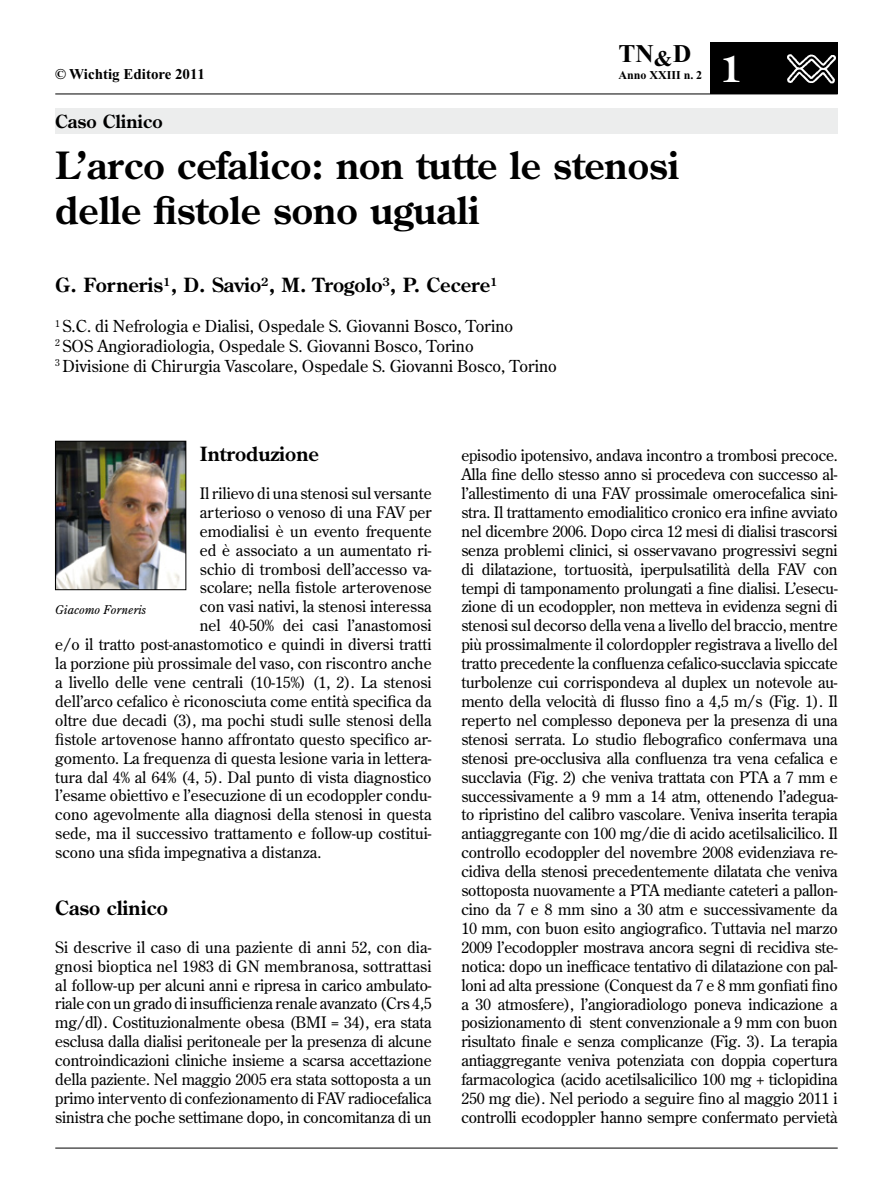
<style>
.page{position:relative;width:893px;height:1191px;background:#fff}
.page>*{position:absolute;margin:0;border:0;box-sizing:border-box;transform-origin:0 0}
.t1{font:700 37.5px/45px "Century Old Style";color:#000}
.t2{font:700 36px "Century Old Style";color:#fff}
.t3{font:700 25.5px "Times New Roman";color:#000}
.t4{font:700 19.5px "Century Old Style";color:#000}
.t5{font:700 18px "Century Old Style";color:#000}
.t6{font:16.5px/19.8px "Century Old Style";color:#000}
.t7{font:15.75px/18.9px "Century Old Style";color:#000;text-align:justify}
.t8{font:700 15px "Times New Roman";color:#000}
.t9{font:italic 12px "Century Old Style";color:#000}
.t10{font:700 12px "Times New Roman";color:#000}
</style>
<div class="page">
<hr style="left:55px;top:1147px;width:783px;height:1px;background:#000">
<hr style="left:55px;top:94px;width:783px;height:1px;background:#000">
<div style="left:710px;top:43px;width:128px;height:51px;background:#000"></div>
<img style="left:57px;top:443px;width:127px;height:145px">
<div style="left:55px;top:441px;width:131px;height:149px;border:1px solid #000"></div>
<div style="left:55px;top:108px;width:783px;height:26px;background:#eceded"></div>
<h3 class="t3" style="left:618px;top:39px;width:74px">TN<sub>&amp;</sub>D</h3>
<p class="t8" style="left:55px;top:66px;width:151px">© Wichtig Editore 2011</p>
<p class="t10" style="left:618px;top:68px;width:85px">Anno XXIII n. 2</p>
<p class="t5" style="left:55px;top:110px;width:109px">Caso Clinico</p>
<h1 class="t1" style="left:55px;top:142px;width:626px">L’arco cefalico: non tutte le stenosi delle fistole sono uguali</h1>
<p class="t4" style="left:55px;top:272px;width:444px">G. Forneris<sup>1</sup>, D. Savio<sup>2</sup>, M. Trogolo<sup>3</sup>, P. Cecere<sup>1</sup></p>
<p class="t6" style="left:55px;top:316px;width:503px"><sup>1</sup> S.C. di Nefrologia e Dialisi, Ospedale S. Giovanni Bosco, Torino<br><sup>2</sup> SOS Angioradiologia, Ospedale S. Giovanni Bosco, Torino<br><sup>3</sup> Divisione di Chirurgia Vascolare, Ospedale S. Giovanni Bosco, Torino</p>
<h2 class="t2" style="left:719px;top:45px;width:25px">1</h2>
<p class="t4" style="left:200px;top:441px;width:120px">Introduzione</p>
<p class="t7" style="left:200px;top:483px;width:233px">Il rilievo di una stenosi sul versante</p>
<p class="t7" style="left:200px;top:502px;width:233px">arterioso o venoso di una FAV per</p>
<p class="t7" style="left:200px;top:521px;width:233px">emodialisi è un evento frequente</p>
<p class="t7" style="left:200px;top:540px;width:233px">ed è associato a un aumentato ri-</p>
<p class="t7" style="left:200px;top:559px;width:233px">schio di trombosi dell’accesso va-</p>
<p class="t7" style="left:200px;top:578px;width:233px">scolare; nella fistole arterovenose</p>
<p class="t7" style="left:200px;top:597px;width:233px">con vasi nativi, la stenosi interessa</p>
<p class="t7" style="left:200px;top:615px;width:233px">nel 40-50% dei casi l’anastomosi</p>
<p class="t7" style="left:55px;top:634px;width:378px">e/o il tratto post-anastomotico e quindi in diversi tratti</p>
<p class="t7" style="left:55px;top:653px;width:378px">la porzione più prossimale del vaso, con riscontro anche</p>
<p class="t7" style="left:55px;top:672px;width:378px">a livello delle vene centrali (10-15%) (1, 2). La stenosi</p>
<p class="t7" style="left:55px;top:691px;width:378px">dell’arco cefalico è riconosciuta come entità specifica da</p>
<p class="t7" style="left:55px;top:710px;width:378px">oltre due decadi (3), ma pochi studi sulle stenosi della</p>
<p class="t7" style="left:55px;top:729px;width:378px">fistole artovenose hanno affrontato questo specifico ar-</p>
<p class="t7" style="left:55px;top:748px;width:378px">gomento. La frequenza di questa lesione varia in lettera-</p>
<p class="t7" style="left:55px;top:767px;width:378px">tura dal 4% al 64% (4, 5). Dal punto di vista diagnostico</p>
<p class="t7" style="left:55px;top:786px;width:378px">l’esame obiettivo e l’esecuzione di un ecodoppler condu-</p>
<p class="t7" style="left:55px;top:804px;width:378px">cono agevolmente alla diagnosi della stenosi in questa</p>
<p class="t7" style="left:55px;top:823px;width:378px">sede, ma il successivo trattamento e follow-up costitui-</p>
<p class="t7" style="left:55px;top:842px;width:268px">scono una sfida impegnativa a distanza.</p>
<p class="t4" style="left:55px;top:895px;width:114px">Caso clinico</p>
<p class="t7" style="left:55px;top:937px;width:378px">Si descrive il caso di una paziente di anni 52, con dia&shy;gnosi bioptica nel 1983 di GN membranosa, sottrattasi al follow-up per alcuni anni e ripresa in carico ambulato&shy;riale con un grado di insufficienza renale avanzato (Crs 4,5 mg/dl). Costituzionalmente obesa (BMI = 34), era stata esclusa dalla dialisi peritoneale per la presenza di alcune controindicazioni cliniche insieme a scarsa accettazione della paziente. Nel maggio 2005 era stata sottoposta a un primo intervento di confezionamento di FAV radiocefalica sinistra che poche settimane dopo, in concomitanza di un</p>
<p class="t9" style="left:55px;top:602px;width:92px">Giacomo Forneris</p>
<p class="t7" style="left:461px;top:445px;width:378px">episodio ipotensivo, andava incontro a trombosi precoce.<br>Alla fine dello stesso anno si procedeva con successo al&shy;l’allestimento di una FAV prossimale omerocefalica sini&shy;stra. Il trattamento emodialitico cronico era infine avviato nel dicembre 2006. Dopo circa 12 mesi di dialisi trascorsi senza problemi clinici, si osservavano progressivi segni di dilatazione, tortuosità, iperpulsatilità della FAV con tempi di tamponamento prolungati a fine dialisi. L’esecu&shy;zione di un ecodoppler, non metteva in evidenza segni di stenosi sul decorso della vena a livello del braccio, mentre più prossimalmente il colordoppler registrava a livello del tratto precedente la confluenza cefalico-succlavia spiccate turbolenze cui corrispondeva al duplex un notevole au&shy;mento della velocità di flusso fino a 4,5 m/s (Fig. 1). Il reperto nel complesso deponeva per la presenza di una stenosi serrata. Lo studio flebografico confermava una stenosi pre-occlusiva alla confluenza tra vena cefalica e succlavia (Fig. 2) che veniva trattata con PTA a 7 mm e successivamente a 9 mm a 14 atm, ottenendo l’adegua&shy;to ripristino del calibro vascolare. Veniva inserita terapia antiaggregante con 100 mg/die di acido acetilsalicilico. Il controllo ecodoppler del novembre 2008 evidenziava re&shy;cidiva della stenosi precedentemente dilatata che veniva sottoposta nuovamente a PTA mediante cateteri a pallon&shy;cino da 7 e 8 mm sino a 30 atm e successivamente da 10 mm, con buon esito angiografico. Tuttavia nel marzo 2009 l’ecodoppler mostrava ancora segni di recidiva ste&shy;notica: dopo un inefficace tentativo di dilatazione con pal&shy;loni ad alta pressione (Conquest da 7 e 8 mm gonfiati fino a 30 atmosfere), l’angioradiologo poneva indicazione a posizionamento di stent convenzionale a 9 mm con buon risultato finale e senza complicanze (Fig. 3). La terapia antiaggregante veniva potenziata con doppia copertura farmacologica (acido acetilsalicilico 100 mg + ticlopidina 250 mg die). Nel periodo a seguire fino al maggio 2011 i controlli ecodoppler hanno sempre confermato pervietà</p>
</div>
